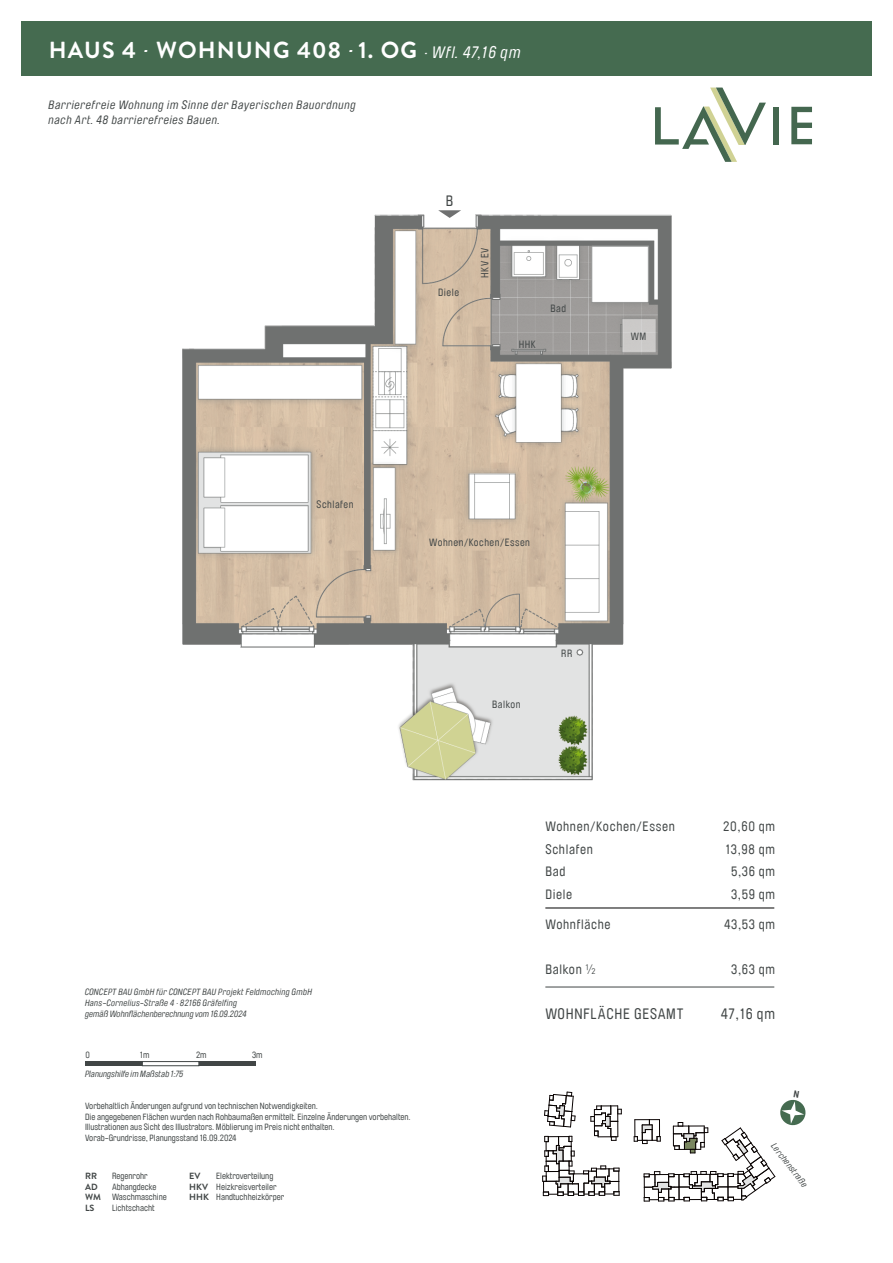
<style>
.page{position:relative;width:893px;height:1263px;background:#fff}
.page>*{position:absolute;margin:0;border:0;box-sizing:border-box;transform-origin:0 0}
.t1{font:700 23.25px "Brandon Grotesque";letter-spacing:.05em;color:#fff}
.t2{font:15px "Brauer Neue";letter-spacing:.05em;color:#414646}
.t3{font:13.5px "Brauer Neue";letter-spacing:.05em;color:#414646}
.t4{font:italic 12px/15px "Brauer Neue";letter-spacing:.05em;color:#414646}
.t5{font:10.5px "Brauer Neue";letter-spacing:.05em;color:#414646}
.t6{font:9px/10.8px "Brauer Neue";color:#414646}
.t7{font:italic 9px/10.8px "Brauer Neue";letter-spacing:.025em;color:#414646}
.t8{font:italic 9px "Brauer Neue";color:#414646}
.t9{font:700 9px "Brandon Grotesque";color:#414646}
.s1{font-family:"Brauer Neue";font-weight:400;font-style:italic;font-size:25.5px}
.s2{font-family:"Brauer Neue";font-weight:400;font-style:italic;font-size:16.5px}
.s3{font-family:"Brandon Grotesque";font-weight:700}
.s4{font-family:"DIN Pro";font-weight:300}
</style>
<div class="page">
<div style="left:21px;top:21px;width:851px;height:55px;background:#456b50"></div>
<svg style="left:655px;top:88px;width:111px;height:74px"></svg>
<div style="left:773px;top:107px;width:6px;height:37px;background:#44674f"></div>
<svg style="left:791px;top:107px;width:21px;height:37px"></svg>
<div style="left:85px;top:1061px;width:57px;height:5px;background:#414646"></div>
<div style="left:199px;top:1061px;width:57px;height:5px;background:#414646"></div>
<div style="left:142px;top:1061px;width:57px;height:5px;border:1px solid #414646"></div>
<img style="left:182px;top:214px;width:490px;height:567px">
<svg style="left:438px;top:210px;width:23px;height:8px"></svg>
<svg style="left:542px;top:1092px;width:80px;height:104px"></svg>
<hr style="left:545px;top:908px;width:229px;height:1px;background:#000">
<hr style="left:545px;top:987px;width:229px;height:1px;background:#414646">
<svg style="left:634px;top:1099px;width:172px;height:103px"></svg>
<h1 class="t1" style="left:49px;top:34px;width:473px">HAUS 4 <span class="s1">·</span> WOHNUNG 408 <span class="s1">·</span> 1. OG <span class="s2">· Wfl. 47,16 qm</span></h1>
<h3 class="t4" style="left:48px;top:97px;width:309px">Barrierefreie Wohnung im Sinne der Bayerischen Bauordnung nach Art. 48 barrierefreies Bauen.</h3>
<h2 class="t2" style="left:446px;top:192px;width:9px">B</h2>
<p class="t5" style="left:438px;top:287px;width:22px">Diele</p>
<p class="t5" style="left:479px;top:278px;width:32px;rotate:-90deg">HKV EV</p>
<p class="t5" style="left:519px;top:338px;width:19px">HHK</p>
<p class="t5" style="left:550px;top:302px;width:17px">Bad</p>
<p class="t5" style="left:631px;top:331px;width:17px">WM</p>
<p class="t5" style="left:317px;top:498px;width:38px">Schlafen</p>
<p class="t5" style="left:429px;top:537px;width:102px">Wohnen/Kochen/Essen</p>
<p class="t5" style="left:492px;top:698px;width:30px">Balkon</p>
<p class="t5" style="left:561px;top:647px;width:12px">RR</p>
<p class="t7" style="left:85px;top:987px;width:229px">CONCEPT BAU GmbH für CONCEPT BAU Projekt Feldmoching GmbH<br>Hans-Cornelius-Straße 4 · 82166 Gräfelfing</p>
<p class="t8" style="left:85px;top:1009px;width:163px">gemäß Wohnflächenberechnung vom 16.09.2024</p>
<p class="t6" style="left:85px;top:1049px;width:6px">0</p>
<p class="t6" style="left:140px;top:1049px;width:11px">1m</p>
<p class="t6" style="left:196px;top:1049px;width:12px">2m</p>
<p class="t6" style="left:252px;top:1049px;width:12px">3m</p>
<p class="t8" style="left:85px;top:1069px;width:100px">Planungshilfe im Maßstab 1:75</p>
<p class="t6" style="left:85px;top:1100px;width:327px">Vorbehaltlich Änderungen aufgrund von technischen Notwendigkeiten.<br>Die angegebenen Flächen wurden nach Rohbaumaßen ermittelt. Einzelne Änderungen vorbehalten.<br>Illustrationen aus Sicht des Illustrators. Möblierung im Preis nicht enthalten.<br>Vorab-Grundrisse, Planungsstand 16.09.2024</p>
<p class="t9" style="left:85px;top:1169px;width:13px">RR</p>
<p class="t6" style="left:112px;top:1170px;width:37px">Regenrohr</p>
<p class="t9" style="left:85px;top:1180px;width:14px">AD</p>
<p class="t6" style="left:85px;top:1181px;width:83px;text-indent:27px">Abhangdecke<br><span class="s3">WM</span> Waschmaschine</p>
<p class="t9" style="left:85px;top:1202px;width:11px">LS</p>
<p class="t6" style="left:112px;top:1203px;width:44px">Lichtschacht</p>
<p class="t6" style="left:189px;top:1170px;width:96px;text-indent:27px">Elektroverteilung<br><span class="s3">HKV</span> Heizkreisverteiler<br><span class="s3">HHK</span> Handtuchheizkörper</p>
<p class="t9" style="left:189px;top:1169px;width:13px">EV</p>
<h3 class="t3" style="left:545px;top:819px;width:131px">Wohnen/Kochen/Essen</h3>
<h3 class="t3" style="left:723px;top:819px;width:53px">20,60 qm</h3>
<h3 class="t3" style="left:545px;top:841px;width:49px">Schlafen</h3>
<h3 class="t3" style="left:726px;top:841px;width:51px">13,98 qm</h3>
<h3 class="t3" style="left:545px;top:864px;width:22px">Bad</h3>
<h3 class="t3" style="left:731px;top:864px;width:45px">5,36 qm</h3>
<h3 class="t3" style="left:545px;top:886px;width:28px">Diele</h3>
<h3 class="t3" style="left:731px;top:886px;width:45px">3,59 qm</h3>
<h3 class="t3" style="left:545px;top:916px;width:67px">Wohnfläche</h3>
<h3 class="t3" style="left:724px;top:916px;width:52px">43,53 qm</h3>
<h3 class="t3" style="left:545px;top:961px;width:52px">Balkon <span class="s4">½</span></h3>
<h3 class="t3" style="left:731px;top:961px;width:45px">3,63 qm</h3>
<h2 class="t2" style="left:545px;top:1005px;width:140px">WOHNFLÄCHE GESAMT</h2>
<h2 class="t2" style="left:721px;top:1005px;width:56px">47,16 qm</h2>
<p class="t7" style="left:777px;top:1141px;width:54px;rotate:52deg">Lerchenstraße</p>
</div>
